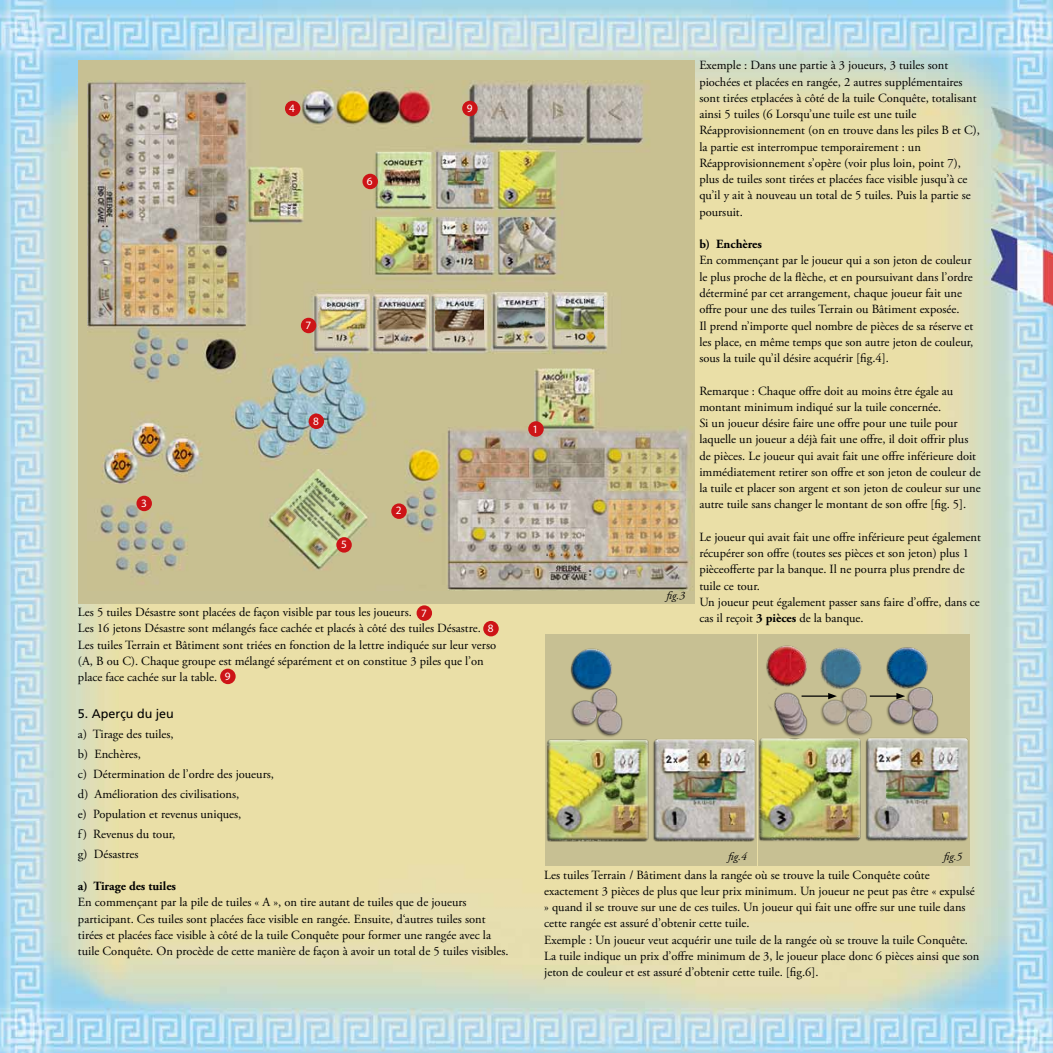
<style>
.page{position:relative;width:1053px;height:1053px;background:#fff}
.page>*{position:absolute;margin:0;border:0;box-sizing:border-box;transform-origin:0 0}
.t1{font:12.5px/16.2px "Adobe Garamond Pro";color:#000}
.t2{font:700 12.5px "Adobe Garamond Pro";color:#000}
.t3{font:12.5px "Frutiger";color:#000}
.t4{font:italic 11.25px "Adobe Garamond Pro";color:#000}
.t5{font:11.25px "Myriad Pro";color:#fff}
.s1{font-weight:700}
</style>
<div class="page">
<img style="left:0;top:0;width:1052px;height:1052px">
<div style="left:78px;top:60px;width:616px;height:543px;background:#c7c093"></div>
<img style="left:88px;top:80px;width:605px;height:510px">
<div style="left:136px;top:495px;width:16px;height:16px;background:#cd1417;border-radius:50%"></div>
<div style="left:528px;top:421px;width:15px;height:15px;background:#cd1417;border-radius:50%"></div>
<div style="left:391px;top:503px;width:16px;height:16px;background:#cd1417;border-radius:50%"></div>
<div style="left:285px;top:101px;width:15px;height:15px;background:#cd1417;border-radius:50%"></div>
<div style="left:362px;top:174px;width:16px;height:15px;background:#cd1417;border-radius:50%"></div>
<div style="left:301px;top:318px;width:15px;height:15px;background:#cd1417;border-radius:50%"></div>
<div style="left:308px;top:413px;width:16px;height:16px;background:#cd1417;border-radius:50%"></div>
<div style="left:462px;top:101px;width:15px;height:15px;background:#cd1417;border-radius:50%"></div>
<img style="left:377px;top:297px;width:47px;height:48px">
<img style="left:319px;top:297px;width:47px;height:48px">
<img style="left:436px;top:297px;width:47px;height:49px">
<img style="left:497px;top:293px;width:47px;height:52px">
<img style="left:555px;top:293px;width:48px;height:51px">
<div style="left:416px;top:605px;width:16px;height:15px;background:#cd1417;border-radius:50%"></div>
<div style="left:483px;top:621px;width:15px;height:15px;background:#cd1417;border-radius:50%"></div>
<div style="left:220px;top:668px;width:16px;height:16px;background:#cd1417;border-radius:50%"></div>
<div style="left:758px;top:634px;width:212px;height:231px;background:#c7c093"></div>
<div style="left:545px;top:634px;width:211px;height:231px;background:#c7c093"></div>
<img style="left:544px;top:638px;width:212px;height:212px">
<img style="left:756px;top:633px;width:213px;height:213px">
<svg style="left:801px;top:693px;width:35px;height:6px"></svg>
<svg style="left:869px;top:693px;width:36px;height:6px"></svg>
<img style="left:272px;top:471px;width:92px;height:92px">
<div style="left:336px;top:537px;width:16px;height:15px;background:#cd1417;border-radius:50%"></div>
<p class="t5" style="left:141px;top:496px;width:7px">3</p>
<p class="t5" style="left:289px;top:101px;width:7px">4</p>
<p class="t5" style="left:367px;top:174px;width:7px">6</p>
<p class="t5" style="left:305px;top:318px;width:7px">7</p>
<p class="t5" style="left:313px;top:414px;width:7px">8</p>
<p class="t5" style="left:341px;top:537px;width:7px">5</p>
<p class="t5" style="left:396px;top:503px;width:7px">2</p>
<p class="t5" style="left:467px;top:101px;width:7px">9</p>
<p class="t1" style="left:78px;top:604px;width:419px">Les 5 tuiles Désastre sont placées de façon visible par tous les joueurs.<br>Les 16 jetons Désastre sont mélangés face cachée et placés à côté des tuiles Désastre.<br>Les tuiles Terrain et Bâtiment sont triées en fonction de la lettre indiquée sur leur verso (A, B ou C). Chaque groupe est mélangé séparément et on constitue 3 piles que l’on place face cachée sur la table.</p>
<p class="t3" style="left:78px;top:705px;width:97px">5. Aperçu du jeu</p>
<p class="t1" style="left:78px;top:724px;width:197px;line-height:20px">a) Tirage des tuiles,<br>b) Enchères,<br>c) Détermination de l’ordre des joueurs, d) Amélioration des civilisations,<br>e) Population et revenus uniques,<br>f) Revenus du tour,<br>g) Désastres</p>
<p class="t2" style="left:78px;top:878px;width:100px">a) Tirage des tuiles</p>
<p class="t1" style="left:78px;top:894px;width:432px">En commençant par la pile de tuiles « A », on tire autant de tuiles que de joueurs participant. Ces tuiles sont placées face visible en rangée. Ensuite, d‘autres tuiles sont tirées et placées face visible à côté de la tuile Conquête pour former une rangée avec la tuile Conquête. On procède de cette manière de façon à avoir un total de 5 tuiles visibles.</p>
<p class="t5" style="left:421px;top:606px;width:7px">7</p>
<p class="t5" style="left:487px;top:621px;width:7px">8</p>
<p class="t5" style="left:225px;top:669px;width:7px">9</p>
<p class="t5" style="left:532px;top:422px;width:7px">1</p>
<p class="t4" style="left:666px;top:589px;width:20px">fig.3</p>
<p class="t1" style="left:699px;top:58px;width:282px">Exemple : Dans une partie à 3 joueurs, 3 tuiles sont piochées et placées en rangée, 2 autres supplémentaires sont tirées etplacées à côté de la tuile Conquête, totalisant ainsi 5 tuiles (6 Lorsqu’une tuile est une tuile Réapprovisionnement (on en trouve dans les piles B et C), la partie est interrompue temporairement : un Réapprovisionnement s’opère (voir plus loin, point 7), plus de tuiles sont tirées et placées face visible jusqu’à ce qu’il y ait à nouveau un total de 5 tuiles. Puis la partie se poursuit.</p>
<p class="t2" style="left:699px;top:237px;width:64px">b) Enchères</p>
<p class="t1" style="left:699px;top:253px;width:275px">En commençant par le joueur qui a son jeton de couleur le plus proche de la flèche, et en poursuivant dans l’ordre déterminé par cet arrangement, chaque joueur fait une offre pour une des tuiles Terrain ou Bâtiment exposée.<br>Il prend n’importe quel nombre de pièces de sa réserve et les place, en même temps que son autre jeton de couleur, sous la tuile qu’il désire acquérir [fig.4].</p>
<p class="t1" style="left:699px;top:383px;width:283px">Remarque : Chaque offre doit au moins être égale au montant minimum indiqué sur la tuile concernée.<br>Si un joueur désire faire une offre pour une tuile pour laquelle un joueur a déjà fait une offre, il doit offrir plus de pièces. Le joueur qui avait fait une offre inférieure doit immédiatement retirer son offre et son jeton de couleur de la tuile et placer son argent et son jeton de couleur sur une autre tuile sans changer le montant de son offre [fig. 5].</p>
<p class="t1" style="left:699px;top:529px;width:283px">Le joueur qui avait fait une offre inférieure peut également récupérer son offre (toutes ses pièces et son jeton) plus 1 pièceofferte par la banque. Il ne pourra plus prendre de tuile ce tour.<br>Un joueur peut également passer sans faire d’offre, dans ce cas il reçoit <span class="s1">3 pièces</span> de la banque.</p>
<p class="t4" style="left:728px;top:849px;width:20px">fig.4</p>
<p class="t4" style="left:943px;top:850px;width:20px">fig.5</p>
<p class="t1" style="left:544px;top:866px;width:436px">Les tuiles Terrain / Bâtiment dans la rangée où se trouve la tuile Conquête coûte exactement 3 pièces de plus que leur prix minimum. Un joueur ne peut pas être « expulsé » quand il se trouve sur une de ces tuiles. Un joueur qui fait une offre sur une tuile dans cette rangée est assuré d’obtenir cette tuile.<br>Exemple : Un joueur veut acquérir une tuile de la rangée où se trouve la tuile Conquête.<br>La tuile indique un prix d’offre minimum de 3, le joueur place donc 6 pièces ainsi que son jeton de couleur et est assuré d’obtenir cette tuile. [fig.6].</p>
</div>
